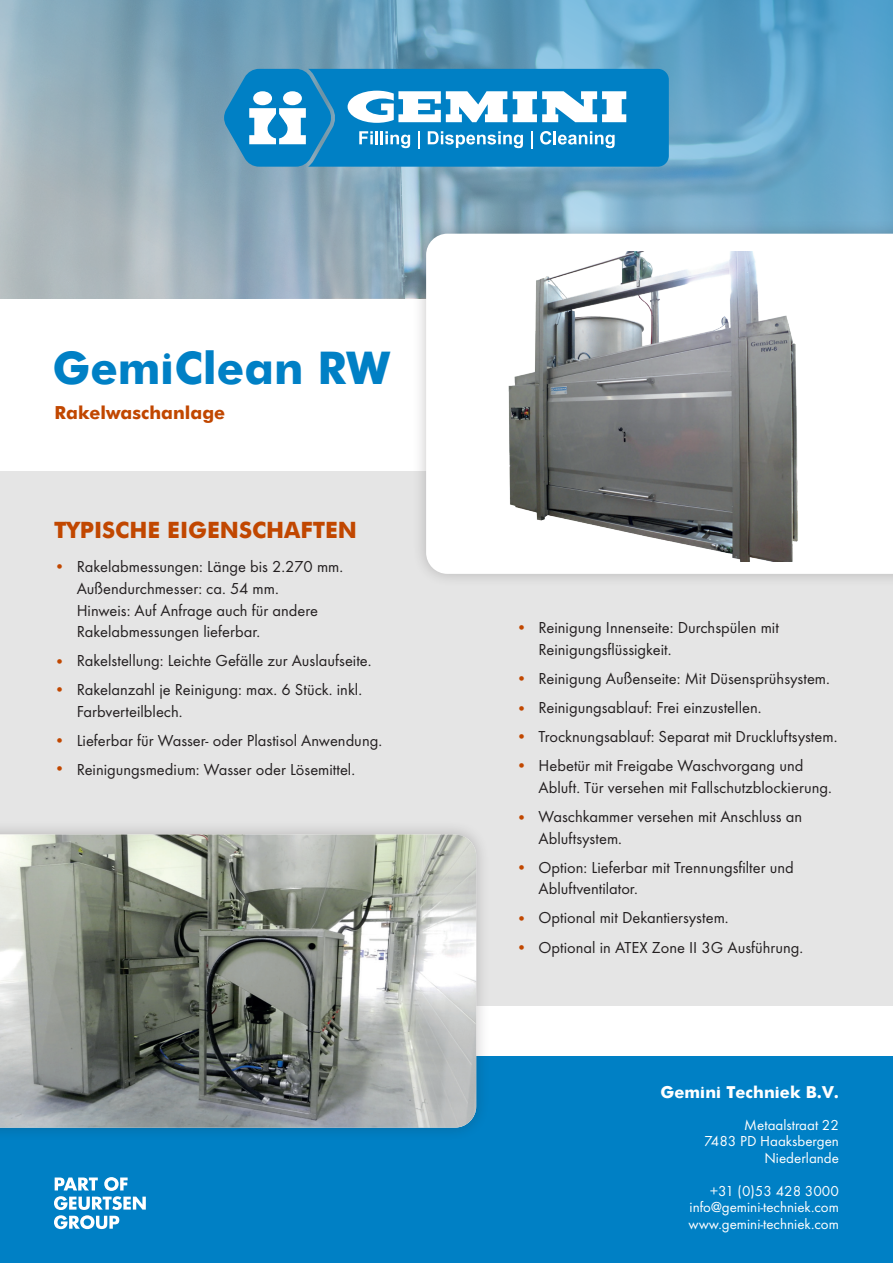
<style>
.page{position:relative;width:893px;height:1263px;background:#fff}
.page>*{position:absolute;margin:0;border:0;box-sizing:border-box;transform-origin:0 0}
.t1{font:700 45px "Futura";color:#0080c5}
.t2{font:700 22.5px "Futura";color:#c14700}
.t3{font:700 18px "Futura";color:#c14700}
.t4{font:16.5px/29.1px "Futura TOT";color:#231f20}
.t5{font:700 16.5px "Futura";color:#fff}
.t6{font:16.5px "Futura TOT";color:#c14700}
.t7{font:15px/16.5px "Futura TOT";color:#fff;text-align:right}
.s1{color:#c14700}
</style>
<div class="page">
<div style="left:0;top:472px;width:893px;height:534px;background:#e5e5e5"></div>
<svg style="left:0;top:0;width:893px;height:298px;background:#80a9c0"></svg>
<div style="left:0;top:1057px;width:893px;height:206px;background:#0080c5"></div>
<div style="left:0;top:820px;width:490px;height:321px;background:#231f20;opacity:.25"></div>
<img style="left:0;top:834px;width:476px;height:293px">
<svg style="left:224px;top:69px;width:445px;height:98px"></svg>
<div style="left:412px;top:219px;width:481px;height:369px;background:#231f20;opacity:.25"></div>
<svg style="left:426px;top:234px;width:467px;height:340px"></svg>
<svg style="left:54px;top:1177px;width:92px;height:52px"></svg>
<img style="left:502px;top:252px;width:307px;height:309px">
<h1 class="t1" style="left:52px;top:335px;width:339px">GemiClean RW</h1>
<p class="t3" style="left:55px;top:399px;width:172px">Rakelwaschanlage</p>
<h2 class="t2" style="left:54px;top:513px;width:305px">TYPISCHE EIGENSCHAFTEN</h2>
<p class="t4" style="left:77px;top:556px;width:268px;line-height:21.6px;text-indent:-23px"><span class="s1">•</span> Rakelabmessungen: Länge bis 2.270 mm.<br>Außendurchmesser: ca. 54 mm.<br>Hinweis: Auf Anfrage auch für andere Rakelabmessungen lieferbar.</p>
<p class="t4" style="left:77px;top:646px;width:296px">Rakelstellung: Leichte Gefälle zur Auslaufseite.<br>Rakelanzahl je Reinigung: max. 6 Stück. inkl.</p>
<p class="t4" style="left:77px;top:697px;width:307px">Farbverteilblech.<br>Lieferbar für Wasser- oder Plastisol Anwendung.<br>Reinigungsmedium: Wasser oder Lösemittel.</p>
<p class="t6" style="left:54px;top:730px;width:13px">•</p>
<p class="t4" style="left:538px;top:617px;width:242px;line-height:21.6px">Reinigung Innenseite: Durchspülen mit<br>Reinigungsflüssigkeit.</p>
<p class="t4" style="left:538px;top:664px;width:300px">Reinigung Außenseite: Mit Düsensprühsystem.<br>Reinigungsablauf: Frei einzustellen.<br>Trocknungsablauf: Separat mit Druckluftsystem.<br>Hebetür mit Freigabe Waschvorgang und</p>
<p class="t4" style="left:538px;top:773px;width:295px">Abluft. Tür versehen mit Fallschutzblockierung.<br>Waschkammer versehen mit Anschluss an</p>
<p class="t4" style="left:538px;top:823px;width:257px">Abluftsystem.<br>Option: Lieferbar mit Trennungsfilter und</p>
<p class="t4" style="left:538px;top:874px;width:266px">Abluftventilator.<br>Optional mit Dekantiersystem.<br>Optional in ATEX Zone II 3G Ausführung.</p>
<p class="t5" style="left:661px;top:1080px;width:180px">Gemini Techniek B.V.</p>
<p class="t7" style="left:704px;top:1116px;width:136px">Metaalstraat 22<br>7483 PD Haaksbergen<br>Niederlande</p>
<p class="t7" style="left:688px;top:1182px;width:152px;text-align:justify;text-indent:21px">+31 (0)53 428 3000 info@gemini-techniek.com www.gemini-techniek.com</p>
</div>
